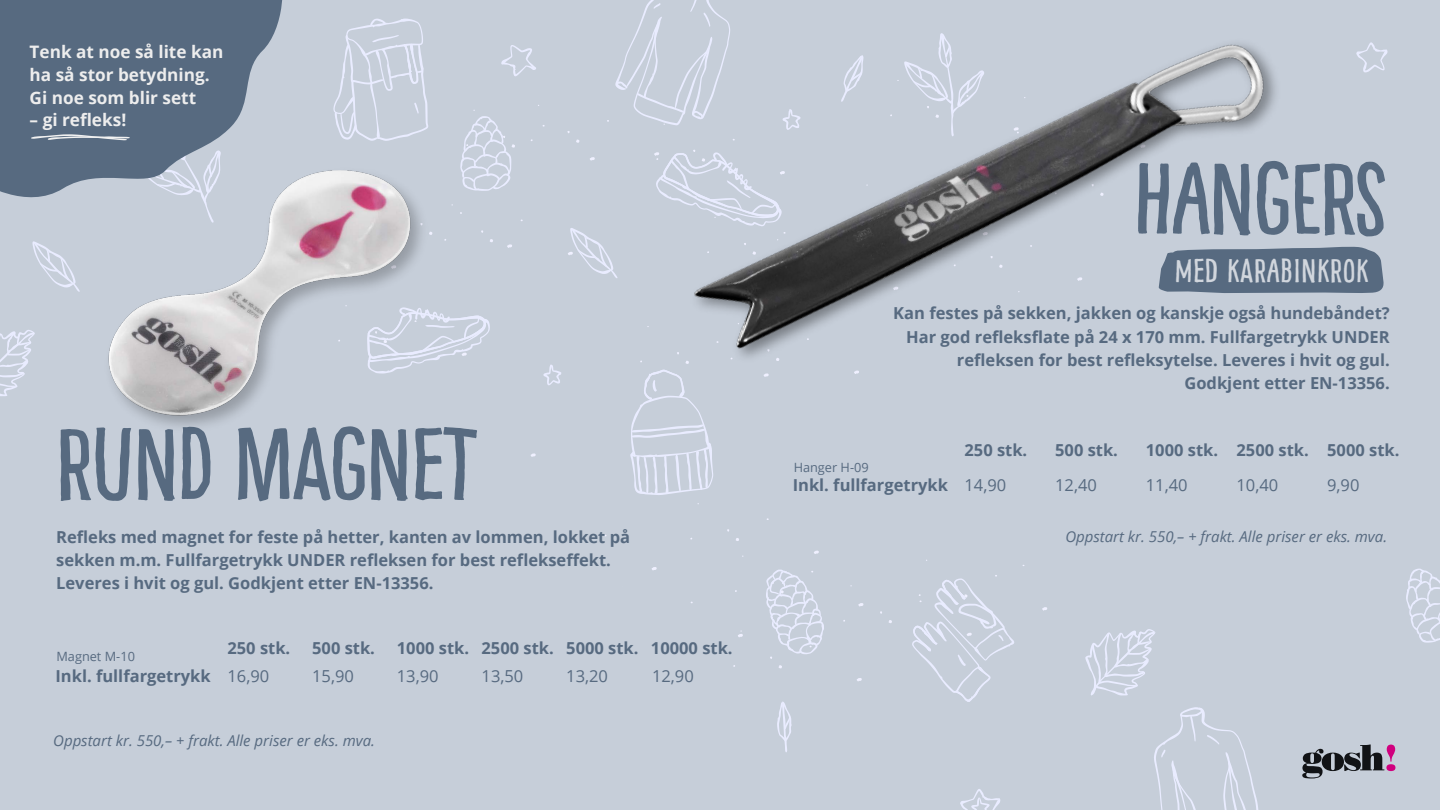
<style>
.page{position:relative;width:1440px;height:810px;background:#c6ced9}
.page>*{position:absolute;margin:0;border:0;box-sizing:border-box;transform-origin:0 0}
.t1{font:99.98px "Pinto W05 NO 01";letter-spacing:-.02em;color:#576a80}
.t2{font:32.7px "Pinto W05 NO 01";letter-spacing:.02em;color:#d1d6dd}
.t3{font:700 17.17px/23px "Open Sans";color:#ededed}
.t4{font:700 16.5px/23.2px "Open Sans";color:#576a80}
.t5{font:16.5px "Open Sans";color:#576a80}
.t6{font:italic 15px "Open Sans";color:#576a80}
.t7{font:12.75px "Open Sans";color:#576a80}
.s1{font-weight:400}
</style>
<div class="page">
<svg style="left:1154px;top:707px;width:105px;height:103px"></svg>
<svg style="left:356px;top:18px;width:65px;height:10px"></svg>
<svg style="left:1413px;top:569px;width:27px;height:74px"></svg>
<svg style="left:777px;top:702px;width:15px;height:50px"></svg>
<svg style="left:511px;top:45px;width:24px;height:31px"></svg>
<svg style="left:960px;top:789px;width:40px;height:21px"></svg>
<svg style="left:1085px;top:629px;width:70px;height:67px"></svg>
<svg style="left:0;top:333px;width:7px;height:63px"></svg>
<svg style="left:770px;top:629px;width:54px;height:30px"></svg>
<svg style="left:912px;top:629px;width:102px;height:73px"></svg>
<div style="left:0;top:0;width:283px;height:194px;background:#576a80"></div>
<svg style="left:1302px;top:745px;width:93px;height:33px"></svg>
<img style="left:7px;top:28px;width:504px;height:399px">
<img style="left:535px;top:0;width:878px;height:629px">
<p class="t3" style="left:30px;top:40px;width:195px">Tenk at noe så lite kan ha så stor betydning.<br>Gi noe som blir sett</p>
<p class="t3" style="left:30px;top:108px;width:98px">– gi refleks!</p>
<h1 class="t1" style="left:56px;top:406px;width:424px">RUND MAGNET</h1>
<p class="t4" style="left:56px;top:525px;width:575px">Refleks med magnet for feste på hetter, kanten av lommen, lokket på sekken m.m. Fullfargetrykk UNDER refleksen for best reflekseffekt.<br>Leveres i hvit og gul. Godkjent etter EN-13356.</p>
<p class="t7" style="left:56px;top:648px;width:80px">Magnet M-10</p>
<p class="t4" style="left:227px;top:635px;width:64px">250 stk.</p>
<p class="t4" style="left:312px;top:635px;width:64px">500 stk.</p>
<p class="t4" style="left:397px;top:635px;width:337px">1000 stk. 2500 stk. 5000 stk. 10000 stk.</p>
<p class="t4" style="left:56px;top:664px;width:215px">Inkl. fullfargetrykk <span class="s1">16,90</span></p>
<p class="t5" style="left:312px;top:665px;width:43px">15,90</p>
<p class="t5" style="left:397px;top:665px;width:43px">13,90</p>
<p class="t5" style="left:482px;top:665px;width:43px">13,50</p>
<p class="t5" style="left:566px;top:665px;width:43px">13,20</p>
<p class="t5" style="left:652px;top:665px;width:43px">12,90</p>
<p class="t6" style="left:53px;top:730px;width:323px">Oppstart kr. 550,– + frakt. Alle priser er eks. mva.</p>
<h1 class="t1" style="left:1134px;top:140px;width:256px">HANGERS</h1>
<h2 class="t2" style="left:1175px;top:252px;width:195px">MED KARABINKROK</h2>
<p class="t4" style="left:893px;top:301px;width:498px;text-align:right">Kan festes på sekken, jakken og kanskje også hundebåndet?<br>Har god refleksflate på 24 x 170 mm. Fullfargetrykk UNDER refleksen for best refleksytelse. Leveres i hvit og gul.<br>Godkjent etter EN-13356.</p>
<p class="t7" style="left:794px;top:459px;width:77px">Hanger H-09</p>
<p class="t4" style="left:964px;top:438px;width:64px">250 stk.</p>
<p class="t4" style="left:1055px;top:438px;width:64px">500 stk.</p>
<p class="t4" style="left:1146px;top:438px;width:255px">1000 stk. 2500 stk. 5000 stk.</p>
<p class="t4" style="left:793px;top:473px;width:215px">Inkl. fullfargetrykk <span class="s1">14,90</span></p>
<p class="t5" style="left:1055px;top:474px;width:43px">12,40</p>
<p class="t5" style="left:1146px;top:474px;width:43px">11,40</p>
<p class="t5" style="left:1237px;top:474px;width:43px">10,40</p>
<p class="t5" style="left:1327px;top:474px;width:34px">9,90</p>
<p class="t6" style="left:1065px;top:527px;width:323px">Oppstart kr. 550,– + frakt. Alle priser er eks. mva.</p>
</div>
